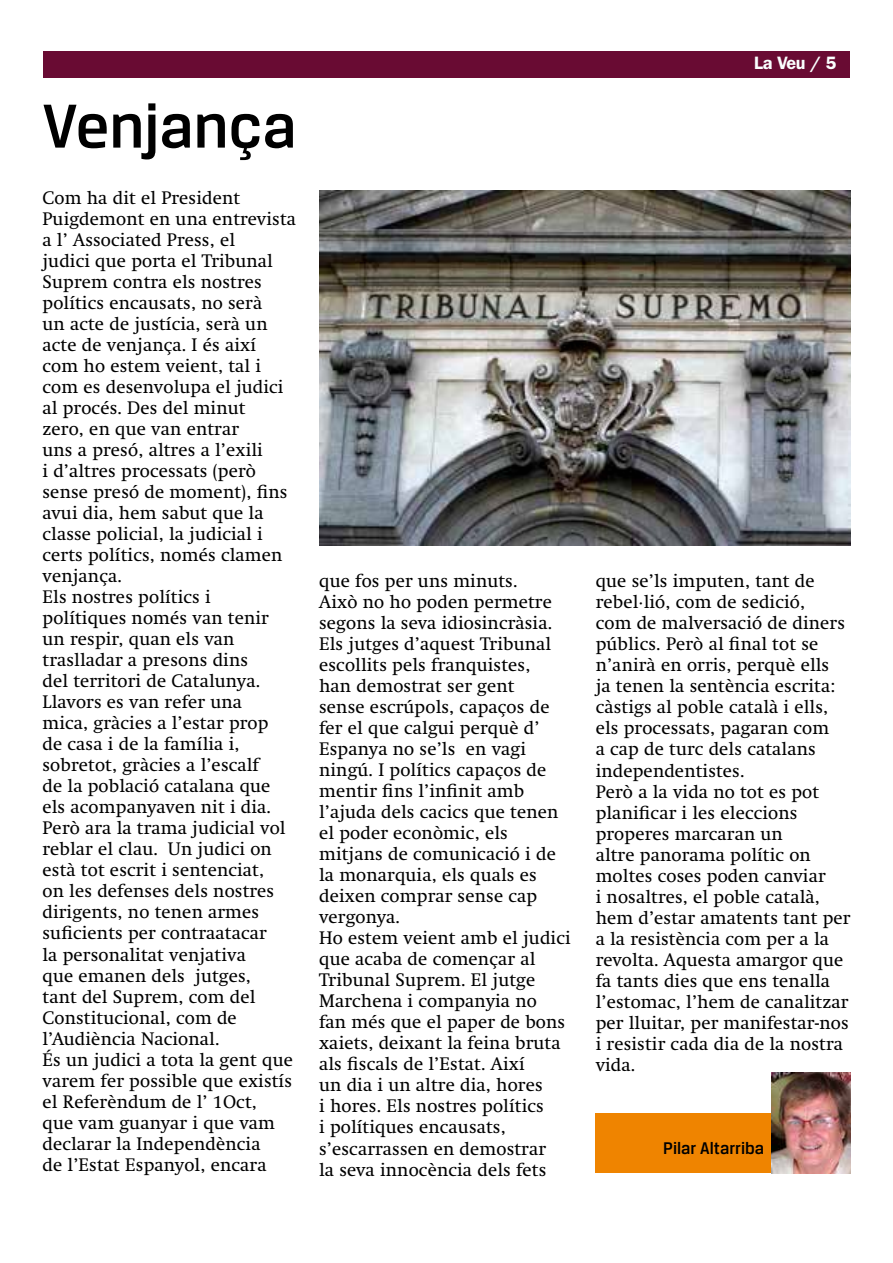
<style>
.page{position:relative;width:893px;height:1263px;background:#fff}
.page>*{position:absolute;margin:0;border:0;box-sizing:border-box;transform-origin:0 0}
.t1{font:500 66px "Breuer Text";color:#000}
.t2{font:18px/21px "Swift";letter-spacing:.01em;color:#000}
.t3{font:500 18px "Breuer Text";color:#000}
.t4{font:600 18px "ITC Franklin Gothic Std";color:#faffff}
</style>
<div class="page">
<div style="left:595px;top:1113px;width:255px;height:60px;background:#ef8400"></div>
<img style="left:771px;top:1073px;width:79px;height:100px">
<img style="left:319px;top:191px;width:531px;height:355px">
<div style="left:43px;top:51px;width:807px;height:27px;background:#690b33"></div>
<h1 class="t1" style="left:43px;top:91px;width:255px">Venjança</h1>
<p class="t2" style="left:43px;top:188px;width:255px">Com ha dit el President<br>Puigdemont en una entrevista a l’ Associated Press, el<br>judici que porta el Tribunal<br>Suprem contra els nostres polítics encausats, no serà<br>un acte de justícia, serà un acte de venjança. I és així com ho estem veient, tal i com es desenvolupa el judici al procés. Des del minut<br>zero, en que van entrar<br>uns a presó, altres a l’exili<br>i d’altres processats (però sense presó de moment), fins avui dia, hem sabut que la classe policial, la judicial i certs polítics, només clamen venjança.<br>Els nostres polítics i polítiques només van tenir<br>un respir, quan els van traslladar a presons dins<br>del territori de Catalunya.<br>Llavors es van refer una<br>mica, gràcies a l’estar prop<br>de casa i de la família i, sobretot, gràcies a l’escalf<br>de la població catalana que els acompanyaven nit i dia.<br>Però ara la trama judicial vol reblar el clau. Un judici on està tot escrit i sentenciat,<br>on les defenses dels nostres dirigents, no tenen armes suficients per contraatacar<br>la personalitat venjativa<br>que emanen dels jutges,<br>tant del Suprem, com del<br>Constitucional, com de l’Audiència Nacional.<br>És un judici a tota la gent que varem fer possible que existís el Referèndum de l’ 1Oct,<br>que vam guanyar i que vam declarar la Independència<br>de l’Estat Espanyol, encara</p>
<p class="t4" style="left:754px;top:53px;width:84px">La Veu / 5</p>
<p class="t2" style="left:319px;top:571px;width:253px">que fos per uns minuts.<br>Això no ho poden permetre segons la seva idiosincràsia.<br>Els jutges d’aquest Tribunal escollits pels franquistes,<br>han demostrat ser gent<br>sense escrúpols, capaços de fer el que calgui perquè d’<br>Espanya no se’ls en vagi ningú. I polítics capaços de mentir fins l’infinit amb l’ajuda dels cacics que tenen el poder econòmic, els mitjans de comunicació i de la monarquia, els quals es deixen comprar sense cap vergonya.<br>Ho estem veient amb el judici que acaba de començar al<br>Tribunal Suprem. El jutge<br>Marchena i companyia no<br>fan més que el paper de bons xaiets, deixant la feina bruta als fiscals de l’Estat. Així<br>un dia i un altre dia, hores<br>i hores. Els nostres polítics<br>i polítiques encausats, s’escarrassen en demostrar<br>la seva innocència dels fets</p>
<p class="t2" style="left:596px;top:571px;width:256px">que se’ls imputen, tant de rebel·lió, com de sedició,<br>com de malversació de diners públics. Però al final tot se n’anirà en orris, perquè ells<br>ja tenen la sentència escrita: càstigs al poble català i ells, els processats, pagaran com<br>a cap de turc dels catalans independentistes.<br>Però a la vida no tot es pot planificar i les eleccions properes marcaran un<br>altre panorama polític on moltes coses poden canviar<br>i nosaltres, el poble català, hem d’estar amatents tant per a la resistència com per a la revolta. Aquesta amargor que fa tants dies que ens tenalla l’estomac, l’hem de canalitzar per lluitar, per manifestar-nos i resistir cada dia de la nostra vida.</p>
<p class="t3" style="left:663px;top:1139px;width:102px">Pilar Altarriba</p>
</div>
